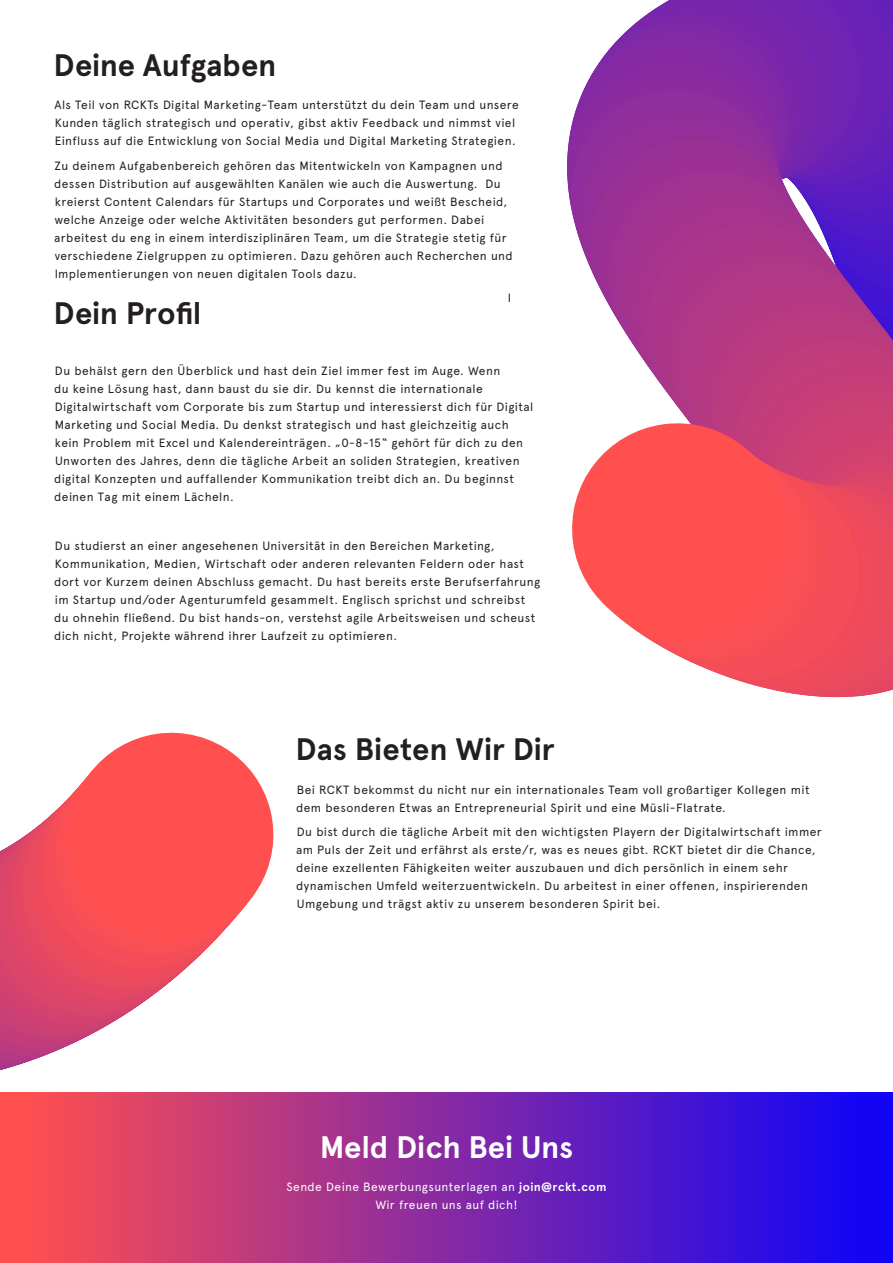
<style>
.page{position:relative;width:893px;height:1263px;background:#fff}
.page>*{position:absolute;margin:0;border:0;box-sizing:border-box;transform-origin:0 0}
.t1{font:700 31.05px "Apercu";color:#231f20}
.t2{font:700 31.05px "Apercu";letter-spacing:-.005em;color:#fff}
.t3{font:12px/18px "Apercu";letter-spacing:.03em;color:#231f20}
.t4{font:12px "Apercu";letter-spacing:.03em;color:#fff}
.s1{font-weight:700}
</style>
<div class="page">
<div style="left:0;top:1093px;width:893px;height:170px;background:linear-gradient(to right,#ff514b,#0a02fa)"></div>
<svg style="left:618px;top:0;width:275px;height:472px;background:#99379d"></svg>
<svg style="left:790px;top:471px;width:101px;height:224px;background:#e84f65"></svg>
<svg style="left:779px;top:469px;width:106px;height:224px;background:#e84960"></svg>
<svg style="left:769px;top:467px;width:109px;height:224px;background:#e9495f"></svg>
<svg style="left:757px;top:464px;width:115px;height:225px;background:#ea4a60"></svg>
<svg style="left:750px;top:462px;width:116px;height:224px;background:#ea495e"></svg>
<svg style="left:740px;top:459px;width:119px;height:225px;background:#eb4b5e"></svg>
<svg style="left:731px;top:457px;width:122px;height:224px;background:#ec4b5d"></svg>
<svg style="left:722px;top:454px;width:125px;height:224px;background:#ec4b5d"></svg>
<svg style="left:714px;top:451px;width:127px;height:224px;background:#ed4b5d"></svg>
<svg style="left:707px;top:448px;width:128px;height:224px;background:#ed4b5d"></svg>
<svg style="left:700px;top:445px;width:129px;height:224px"></svg>
<svg style="left:693px;top:442px;width:131px;height:224px;background:#ee4b5c"></svg>
<svg style="left:685px;top:438px;width:133px;height:225px;background:#ef4c5b"></svg>
<svg style="left:678px;top:435px;width:135px;height:224px;background:#ef4c5b"></svg>
<svg style="left:671px;top:431px;width:137px;height:225px;background:#f04d5b"></svg>
<svg style="left:664px;top:428px;width:139px;height:224px;background:#f14d5a"></svg>
<svg style="left:658px;top:424px;width:140px;height:224px"></svg>
<svg style="left:652px;top:420px;width:142px;height:225px"></svg>
<svg style="left:572px;top:417px;width:218px;height:224px;background:#fa6367"></svg>
<svg style="left:0;top:732px;width:274px;height:338px"></svg>
<p class="t1" style="left:54px;top:46px;width:224px">Deine Aufgaben</p>
<p class="t3" style="left:55px;top:96px;width:466px">Als Teil von RCKTs Digital Marketing-Team unterstützt du dein Team und unsere<br>Kunden täglich strategisch und operativ, gibst aktiv Feedback und nimmst viel<br>Einfluss auf die Entwicklung von Social Media und Digital Marketing Strategien.</p>
<p class="t3" style="left:54px;top:156px;width:460px">Zu deinem Aufgabenbereich gehören das Mitentwickeln von Kampagnen und dessen Distribution auf ausgewählten Kanälen wie auch die Auswertung. Du kreierst Content Calendars für Startups und Corporates und weißt Bescheid, welche Anzeige oder welche Aktivitäten besonders gut performen. Dabei arbeitest du eng in einem interdisziplinären Team, um die Strategie stetig für verschiedene Zielgruppen zu optimieren. Dazu gehören auch Recherchen und Implementierungen von neuen digitalen Tools dazu.</p>
<p class="t1" style="left:54px;top:294px;width:149px">Dein Profil</p>
<p class="t3" style="left:508px;top:289px;width:5px">I</p>
<p class="t3" style="left:54px;top:362px;width:480px">Du behälst gern den Überblick und hast dein Ziel immer fest im Auge. Wenn<br>du keine Lösung hast, dann baust du sie dir. Du kennst die internationale Digitalwirtschaft vom Corporate bis zum Startup und interessierst dich für Digital Marketing und Social Media. Du denkst strategisch und hast gleichzeitig auch kein Problem mit Excel und Kalendereinträgen. „0-8-15“ gehört für dich zu den Unworten des Jahres, denn die tägliche Arbeit an soliden Strategien, kreativen digital Konzepten und auffallender Kommunikation treibt dich an. Du beginnst deinen Tag mit einem Lächeln.</p>
<p class="t3" style="left:54px;top:536px;width:487px">Du studierst an einer angesehenen Universität in den Bereichen Marketing, Kommunikation, Medien, Wirtschaft oder anderen relevanten Feldern oder hast dort vor Kurzem deinen Abschluss gemacht. Du hast bereits erste Berufserfahrung im Startup und/oder Agenturumfeld gesammelt. Englisch sprichst und schreibst du ohnehin fließend. Du bist hands-on, verstehst agile Arbeitsweisen und scheust dich nicht, Projekte während ihrer Laufzeit zu optimieren.</p>
<p class="t1" style="left:296px;top:731px;width:260px">Das Bieten Wir Dir</p>
<p class="t3" style="left:296px;top:780px;width:515px">Bei RCKT bekommst du nicht nur ein internationales Team voll großartiger Kollegen mit dem besonderen Etwas an Entrepreneurial Spirit und eine Müsli-Flatrate.</p>
<p class="t3" style="left:296px;top:823px;width:527px">Du bist durch die tägliche Arbeit mit den wichtigsten Playern der Digitalwirtschaft immer am Puls der Zeit und erfährst als erste/r, was es neues gibt. RCKT bietet dir die Chance, deine exzellenten Fähigkeiten weiter auszubauen und dich persönlich in einem sehr dynamischen Umfeld weiterzuentwickeln. Du arbeitest in einer offenen, inspirierenden Umgebung und trägst aktiv zu unserem besonderen Spirit bei.</p>
<p class="t2" style="left:320px;top:1128px;width:255px">Meld Dich Bei Uns</p>
<p class="t4" style="left:286px;top:1179px;width:322px">Sende Deine Bewerbungsunterlagen an <span class="s1">join@rckt.com</span></p>
<p class="t4" style="left:375px;top:1197px;width:144px">Wir freuen uns auf dich!</p>
</div>
